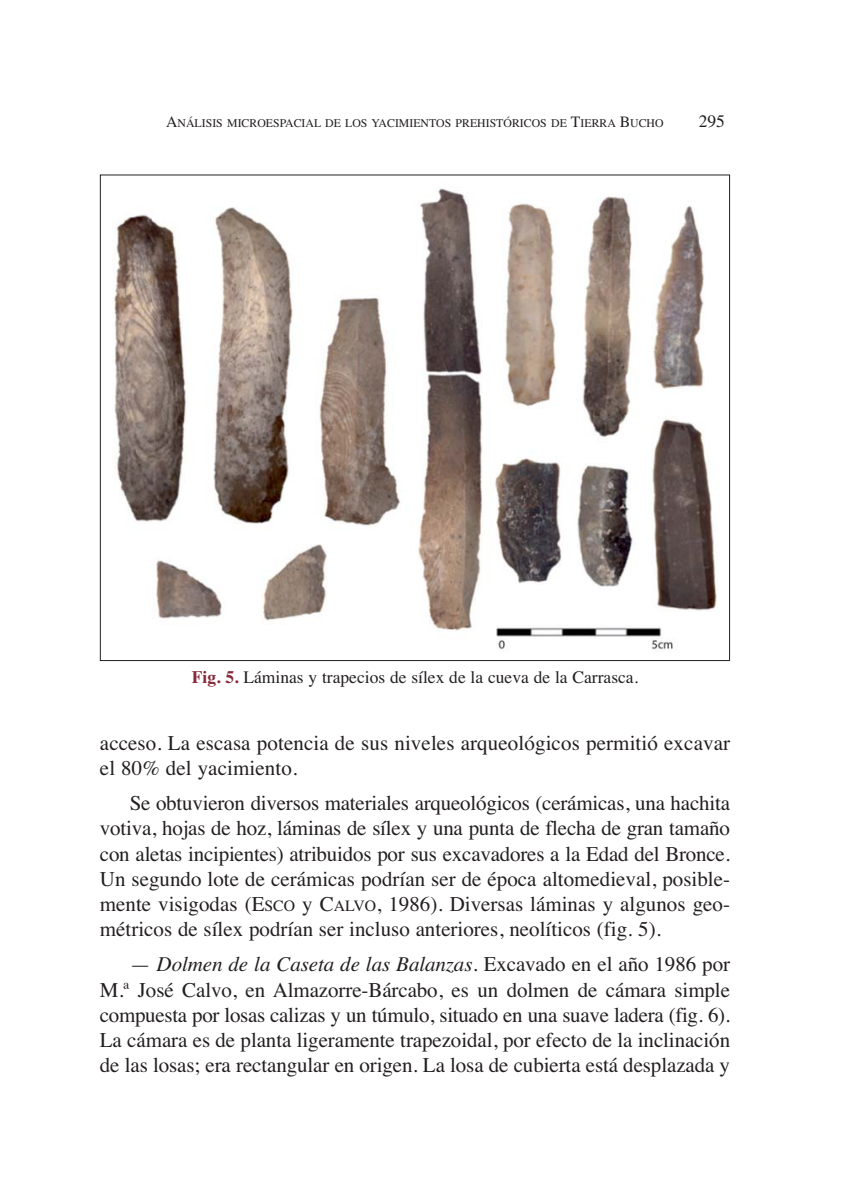
<style>
.page{position:relative;width:846px;height:1191px;background:#fff}
.page>*{position:absolute;margin:0;border:0;box-sizing:border-box;transform-origin:0 0}
.t1{font:21px/25.2px "Times";color:#231f20;text-align:justify}
.t2{font:17.5px "Times";color:#231f20}
.t3{font:11.9px "Times";color:#231f20}
.s1{font-size:15.75px}
.s2{font-weight:700;color:#882838}
.s3{font-style:italic}
</style>
<div class="page">
<img style="left:114px;top:188px;width:603px;height:464px">
<p class="t3" style="left:166px;top:119px;width:499px"><span class="s1">A</span>NÁLISIS MICROESPACIAL DE LOS YACIMIENTOS PREHISTÓRICOS DE <span class="s1">T</span>IERRA <span class="s1">B</span>UCHO</p>
<p class="t2" style="left:699px;top:115px;width:28px">295</p>
<p class="t2" style="left:192px;top:670px;width:448px"><span class="s2">Fig. 5.</span> Láminas y trapecios de sílex de la cueva de la Carrasca.</p>
<p class="t1" style="left:100px;top:732px;width:632px">acceso. La escasa potencia de sus niveles arqueológicos permitió excavar el 80% del yacimiento.</p>
<p class="t1" style="left:100px;top:792px;width:632px;text-indent:30px">Se obtuvieron diversos materiales arqueológicos (cerámicas, una hachita votiva, hojas de hoz, láminas de sílex y una punta de flecha de gran tamaño con aletas incipientes) atribuidos por sus excavadores a la Edad del Bronce.<br>Un segundo lote de cerámicas podrían ser de época altomedieval, posible&shy;mente visigodas (E<span class="s1">SCO</span> y C<span class="s1">ALVO</span>, 1986). Diversas láminas y algunos geo&shy;métricos de sílex podrían ser incluso anteriores, neolíticos (fig. 5).</p>
<p class="t1" style="left:100px;top:953px;width:632px;text-indent:30px">— <span class="s3">Dolmen de la Caseta de las Balanzas.</span> Excavado en el año 1986 por M.ª José Calvo, en Almazorre-Bárcabo, es un dolmen de cámara simple compuesta por losas calizas y un túmulo, situado en una suave ladera (fig. 6).<br>La cámara es de planta ligeramente trapezoidal, por efecto de la inclinación de las losas; era rectangular en origen. La losa de cubierta está desplazada y</p>
</div>
